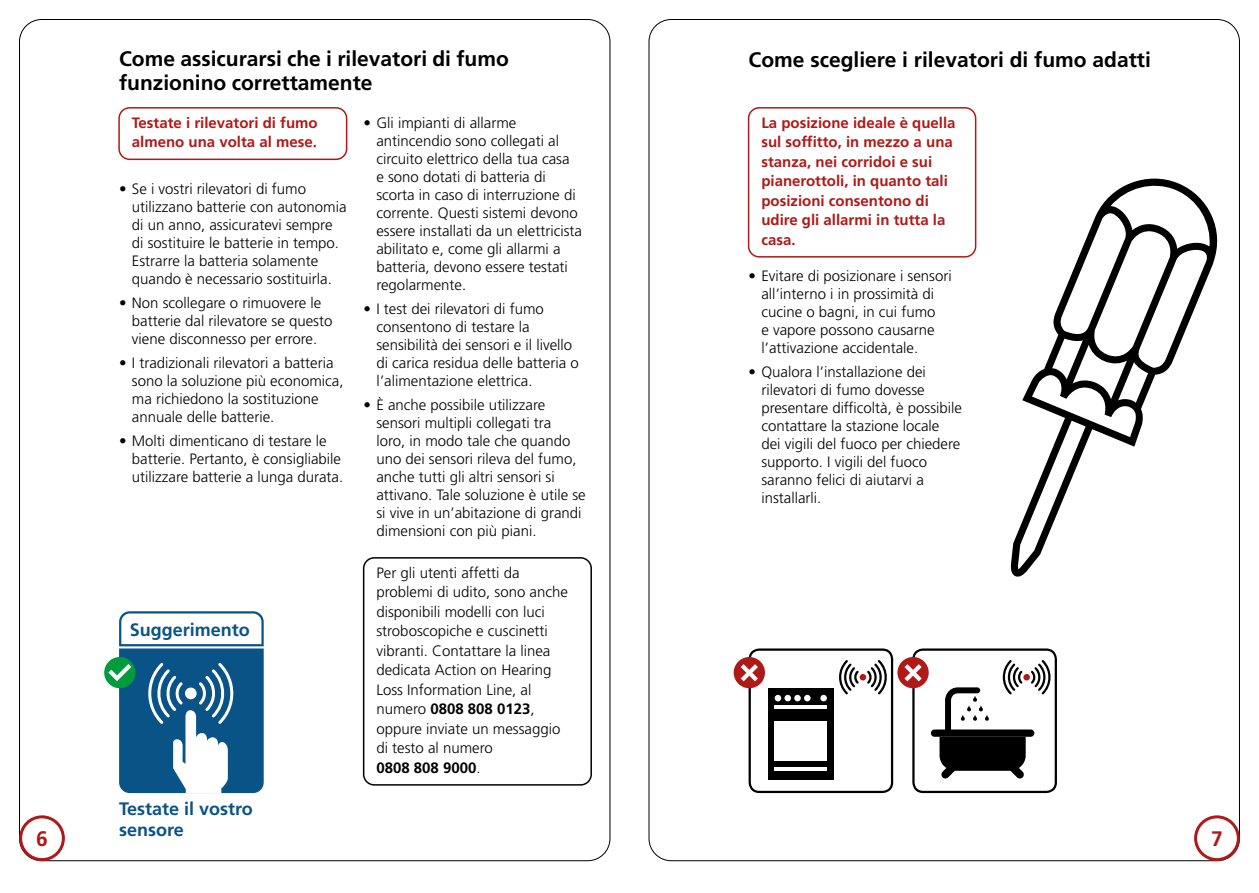
<style>
.page{position:relative;width:1259px;height:893px;background:#fff}
.page>*{position:absolute;margin:0;border:0;box-sizing:border-box;transform-origin:0 0}
.Heading_1_span_colum{font:700 21px/24px "Frutiger LT Pro";color:#000}
.t1{font:700 21px "Frutiger LT Pro";color:#af1917}
.t2{font:700 18px/21.6px "Frutiger LT Std";color:#0a5387}
.Box_BLACK_border{font:300 15px/18px "Frutiger LT Pro";color:#000}
.Box_RED_border{font:700 15px/19.5px "Frutiger LT Pro";color:#af1917}
.s1{font-weight:700}
</style>
<div class="page">
<svg style="left:1010px;top:178px;width:208px;height:399px"></svg>
<div style="left:748px;top:107px;width:228px;height:151px;border:2px solid #af1917;border-radius:11px"></div>
<svg style="left:733px;top:657px;width:32px;height:31px"></svg>
<svg style="left:740px;top:648px;width:153px;height:145px"></svg>
<div style="left:897px;top:657px;width:31px;height:31px;background:#af1917;border-radius:50%"></div>
<svg style="left:904px;top:648px;width:153px;height:145px"></svg>
<div style="left:118px;top:107px;width:229px;height:53px;border:2px solid #af1917;border-radius:11px"></div>
<div style="left:363px;top:557px;width:229px;height:229px;border:2px solid #000;border-radius:11px"></div>
<div style="left:104px;top:657px;width:31px;height:31px;background:#009b3e;border-radius:50%"></div>
<svg style="left:108px;top:611px;width:156px;height:182px"></svg>
<div style="left:19px;top:815px;width:46px;height:46px;border:3px solid #af1917;border-radius:50%"></div>
<div style="left:1194px;top:815px;width:45px;height:46px;border:3px solid #af1917;border-radius:50%"></div>
<h1 class="Heading_1_span_colum" style="left:119px;top:46px;width:391px">Come assicurarsi che i rilevatori di fumo funzionino correttamente</h1>
<p class="Box_RED_border" style="left:132px;top:113px;width:187px">Testate i rilevatori di fumo almeno una volta al mese.</p>
<p class="Box_BLACK_border" style="left:132px;top:179px;width:216px;text-indent:-13px">• Se i vostri rilevatori di fumo utilizzano batterie con autonomia di un anno, assicuratevi sempre di sostituire le batterie in tempo.<br>Estrarre la batteria solamente quando è necessario sostituirla.</p>
<p class="Box_BLACK_border" style="left:132px;top:293px;width:202px;text-indent:-13px">• Non scollegare o rimuovere le batterie dal rilevatore se questo viene disconnesso per errore.</p>
<p class="Box_BLACK_border" style="left:132px;top:353px;width:213px;text-indent:-13px">• I tradizionali rilevatori a batteria sono la soluzione più economica, ma richiedono la sostituzione annuale delle batterie.</p>
<p class="Box_BLACK_border" style="left:132px;top:431px;width:213px;text-indent:-13px">• Molti dimenticano di testare le batterie. Pertanto, è consigliabile utilizzare batterie a lunga durata.</p>
<p class="Box_BLACK_border" style="left:376px;top:113px;width:207px;text-indent:-13px">• Gli impianti di allarme antincendio sono collegati al circuito elettrico della tua casa<br>e sono dotati di batteria di scorta in caso di interruzione di corrente. Questi sistemi devono essere installati da un elettricista abilitato e, come gli allarmi a batteria, devono essere testati regolarmente.</p>
<p class="Box_BLACK_border" style="left:376px;top:299px;width:204px;text-indent:-13px">• I test dei rilevatori di fumo consentono di testare la sensibilità dei sensori e il livello di carica residua delle batteria o l’alimentazione elettrica.</p>
<p class="Box_BLACK_border" style="left:376px;top:395px;width:211px;text-indent:-13px">• È anche possibile utilizzare sensori multipli collegati tra<br>loro, in modo tale che quando uno dei sensori rileva del fumo, anche tutti gli altri sensori si attivano. Tale soluzione è utile se si vive in un’abitazione di grandi dimensioni con più piani.</p>
<p class="Box_BLACK_border" style="left:376px;top:563px;width:193px;line-height:19.5px">Per gli utenti affetti da problemi di udito, sono anche disponibili modelli con luci stroboscopiche e cuscinetti vibranti. Contattare la linea dedicata Action on Hearing<br>Loss Information Line, al numero <span class="s1">0808 808 0123</span>, oppure inviate un messaggio di testo al numero<br><span class="s1">0808 808 9000</span>.</p>
<p class="t2" style="left:130px;top:619px;width:122px">Suggerimento</p>
<h1 class="Heading_1_span_colum" style="left:748px;top:48px;width:404px">Come scegliere i rilevatori di fumo adatti</h1>
<p class="Box_RED_border" style="left:761px;top:113px;width:196px">La posizione ideale è quella sul soffitto, in mezzo a una stanza, nei corridoi e sui pianerottoli, in quanto tali posizioni consentono di udire gli allarmi in tutta la casa.</p>
<p class="Box_BLACK_border" style="left:761px;top:266px;width:192px;text-indent:-13px">• Evitare di posizionare i sensori all’interno i in prossimità di cucine o bagni, in cui fumo<br>e vapore possono causarne l’attivazione accidentale.</p>
<p class="Box_BLACK_border" style="left:761px;top:362px;width:202px;text-indent:-13px">• Qualora l’installazione dei rilevatori di fumo dovesse presentare difficoltà, è possibile contattare la stazione locale dei vigili del fuoco per chiedere supporto. I vigili del fuoco saranno felici di aiutarvi a installarli.</p>
<p class="t2" style="left:119px;top:798px;width:135px">Testate il vostro sensore</p>
<h1 class="t1" style="left:36px;top:826px;width:13px">6</h1>
<h1 class="t1" style="left:1211px;top:826px;width:13px">7</h1>
</div>
